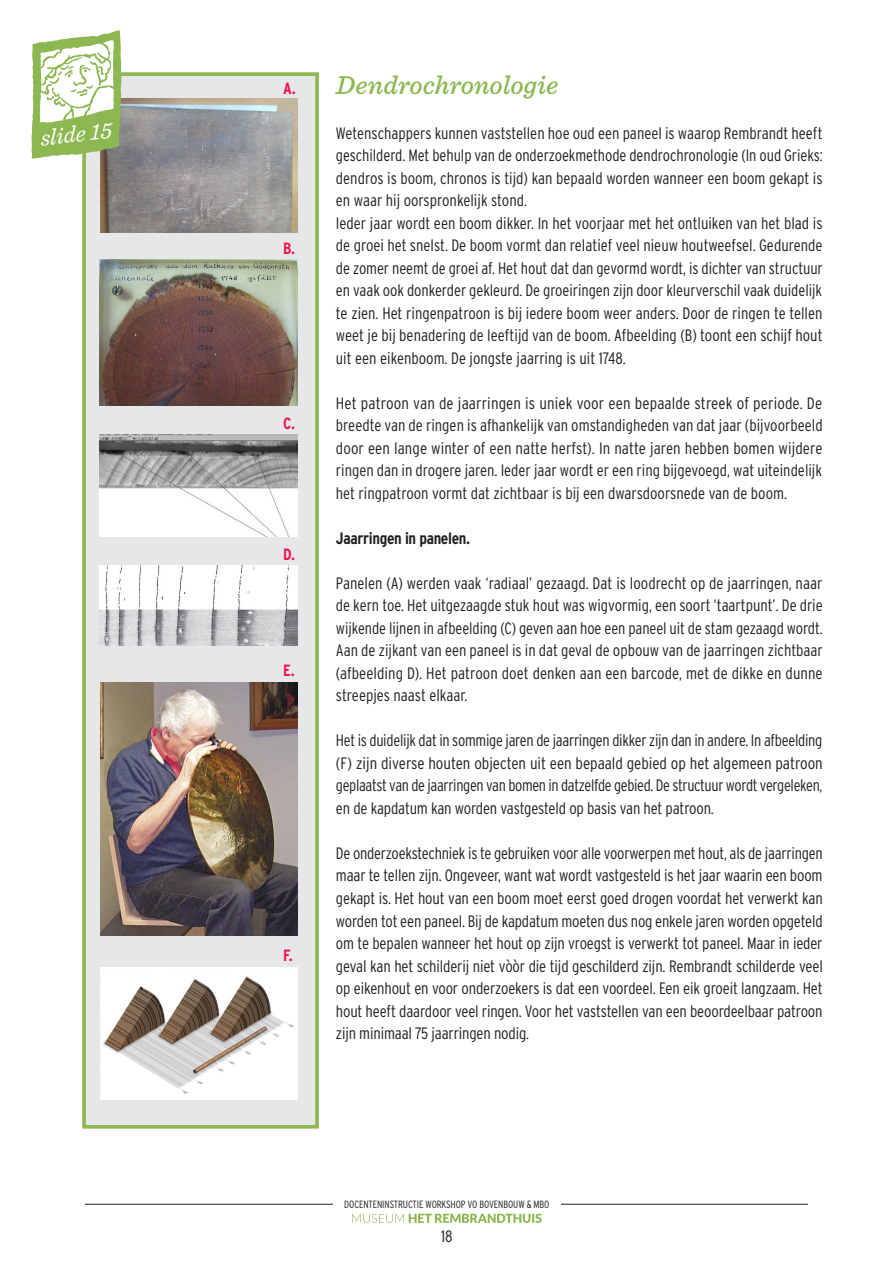
<style>
.page{position:relative;width:893px;height:1263px;background:#fff}
.page>*{position:absolute;margin:0;border:0;box-sizing:border-box;transform-origin:0 0}
.slide-kop{font:italic 500 27px "Sentinel";color:#8db751}
.platte_tekst{font:italic 23.4px "Sentinel";color:#fff}
.platte_tekst-2{font:300 condensed 16.5px/22.5px "Interstate";color:#231f20;text-align:justify}
.platte_tekst-3{font:700 condensed 16.5px "Interstate";letter-spacing:-.02em;color:#231f20}
.platte_tekst-4{font:700 condensed 16.35px "Interstate";color:#ed164a}
.t1{font:300 condensed 10.5px "Interstate";letter-spacing:-.01em;color:#231f20}
</style>
<div class="page">
<hr style="left:85px;top:1204px;width:723px;height:1px;background:#231f20">
<div style="left:333px;top:1199px;width:227px;height:54px;background:#fff"></div>
<svg style="left:352px;top:1213px;width:190px;height:10px"></svg>
<div style="left:82px;top:72px;width:237px;height:1056px;background:#e6e7e9;border:4px solid #8db751"></div>
<img style="left:100px;top:259px;width:198px;height:146px">
<img style="left:100px;top:434px;width:198px;height:103px">
<img style="left:101px;top:968px;width:197px;height:132px">
<img style="left:100px;top:565px;width:198px;height:80px">
<img style="left:101px;top:98px;width:197px;height:134px">
<img style="left:101px;top:682px;width:197px;height:253px">
<svg style="left:31px;top:30px;width:91px;height:129px"></svg>
<p class="platte_tekst" style="left:38px;top:121px;width:74px;rotate:-7deg">slide 15</p>
<p class="platte_tekst-4" style="left:283px;top:79px;width:14px">A.</p>
<p class="platte_tekst-4" style="left:283px;top:239px;width:13px">B.</p>
<p class="platte_tekst-4" style="left:283px;top:414px;width:13px">C.</p>
<p class="platte_tekst-4" style="left:283px;top:545px;width:13px">D.</p>
<p class="platte_tekst-4" style="left:283px;top:661px;width:13px">E.</p>
<p class="platte_tekst-4" style="left:283px;top:946px;width:11px">F.</p>
<p class="slide-kop" style="left:336px;top:64px;width:224px">Dendrochronologie</p>
<p class="platte_tekst-2" style="left:336px;top:122px;width:488px">Wetenschappers kunnen vaststellen hoe oud een paneel is waarop Rembrandt heeft geschilderd. Met behulp van de onderzoekmethode dendrochronologie (In oud Grieks: dendros is boom, chronos is tijd) kan bepaald worden wanneer een boom gekapt is en waar hij oorspronkelijk stond.</p>
<p class="platte_tekst-2" style="left:336px;top:212px;width:488px">Ieder jaar wordt een boom dikker. In het voorjaar met het ontluiken van het blad is de groei het snelst. De boom vormt dan relatief veel nieuw houtweefsel. Gedurende de zomer neemt de groei af. Het hout dat dan gevormd wordt, is dichter van structuur en vaak ook donkerder gekleurd. De groeiringen zijn door kleurverschil vaak duidelijk te zien. Het ringenpatroon is bij iedere boom weer anders. Door de ringen te tellen weet je bij benadering de leeftijd van de boom. Afbeelding (B) toont een schijf hout uit een eikenboom. De jongste jaarring is uit 1748.</p>
<p class="platte_tekst-2" style="left:336px;top:392px;width:488px">Het patroon van de jaarringen is uniek voor een bepaalde streek of periode. De breedte van de ringen is afhankelijk van omstandigheden van dat jaar (bijvoorbeeld door een lange winter of een natte herfst). In natte jaren hebben bomen wijdere ringen dan in drogere jaren. Ieder jaar wordt er een ring bijgevoegd, wat uiteindelijk het ringpatroon vormt dat zichtbaar is bij een dwarsdoorsnede van de boom.</p>
<p class="platte_tekst-3" style="left:336px;top:529px;width:136px">Jaarringen in panelen.</p>
<p class="platte_tekst-2" style="left:336px;top:572px;width:488px">Panelen (A) werden vaak ‘radiaal’ gezaagd. Dat is loodrecht op de jaarringen, naar de kern toe. Het uitgezaagde stuk hout was wigvormig, een soort ‘taartpunt’. De drie wijkende lijnen in afbeelding (C) geven aan hoe een paneel uit de stam gezaagd wordt.<br>Aan de zijkant van een paneel is in dat geval de opbouw van de jaarringen zichtbaar (afbeelding D). Het patroon doet denken aan een barcode, met de dikke en dunne streepjes naast elkaar.</p>
<p class="platte_tekst-2" style="left:336px;top:729px;width:488px">Het is duidelijk dat in sommige jaren de jaarringen dikker zijn dan in andere. In afbeelding (F) zijn diverse houten objecten uit een bepaald gebied op het algemeen patroon geplaatst van de jaarringen van bomen in datzelfde gebied. De structuur wordt vergeleken, en de kapdatum kan worden vastgesteld op basis van het patroon.</p>
<p class="platte_tekst-2" style="left:336px;top:842px;width:488px">De onderzoekstechniek is te gebruiken voor alle voorwerpen met hout, als de jaarringen maar te tellen zijn. Ongeveer, want wat wordt vastgesteld is het jaar waarin een boom gekapt is. Het hout van een boom moet eerst goed drogen voordat het verwerkt kan worden tot een paneel. Bij de kapdatum moeten dus nog enkele jaren worden opgeteld om te bepalen wanneer het hout op zijn vroegst is verwerkt tot paneel. Maar in ieder geval kan het schilderij niet vòòr die tijd geschilderd zijn. Rembrandt schilderde veel op eikenhout en voor onderzoekers is dat een voordeel. Een eik groeit langzaam. Het hout heeft daardoor veel ringen. Voor het vaststellen van een beoordeelbaar patroon zijn minimaal 75 jaarringen nodig.</p>
<p class="t1" style="left:344px;top:1198px;width:207px">DOCENTENINSTRUCTIE WORKSHOP VO BOVENBOUW &amp; MBO</p>
<p class="platte_tekst-2" style="left:441px;top:1225px;width:13px">18</p>
</div>
